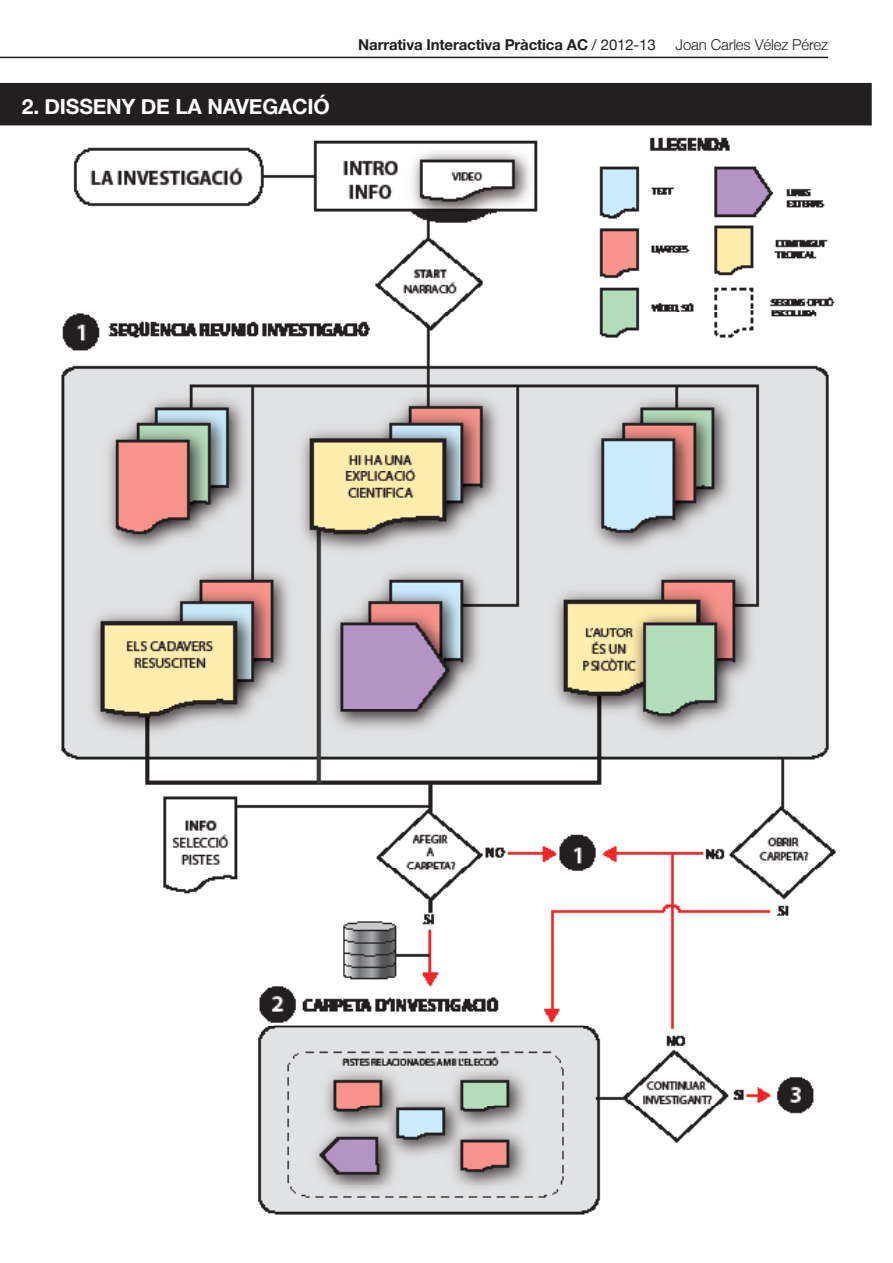
<style>
.page{position:relative;width:893px;height:1263px;background:#fff}
.page>*{position:absolute;margin:0;border:0;box-sizing:border-box;transform-origin:0 0}
.Estilo_de_párrafo_1{font:700 21px "Helvetica Neue";letter-spacing:-.01em;color:#fff}
.t1{font:700 15px "Helvetica Neue";letter-spacing:-.01em;color:#231f20}
.t2{font:300 15px "Helvetica Neue";letter-spacing:-.01em;color:#231f20}
.s1{font-weight:400}
</style>
<div class="page">
<hr style="left:0;top:57px;width:828px;height:1px;background:#231f20">
<img style="left:28px;top:82px;width:829px;height:1133px">
<div style="left:0;top:83px;width:872px;height:42px;background:#231f20"></div>
<p class="Estilo_de_párrafo_1" style="left:22px;top:88px;width:310px">2. DISSENY DE LA NAVEGACIÓ</p>
<p class="t1" style="left:358px;top:31px;width:299px">Narrativa Interactiva Pràctica AC <span class="s1">/ 2012-13</span></p>
<p class="t2" style="left:676px;top:33px;width:154px">Joan Carles Vélez Pérez</p>
</div>
